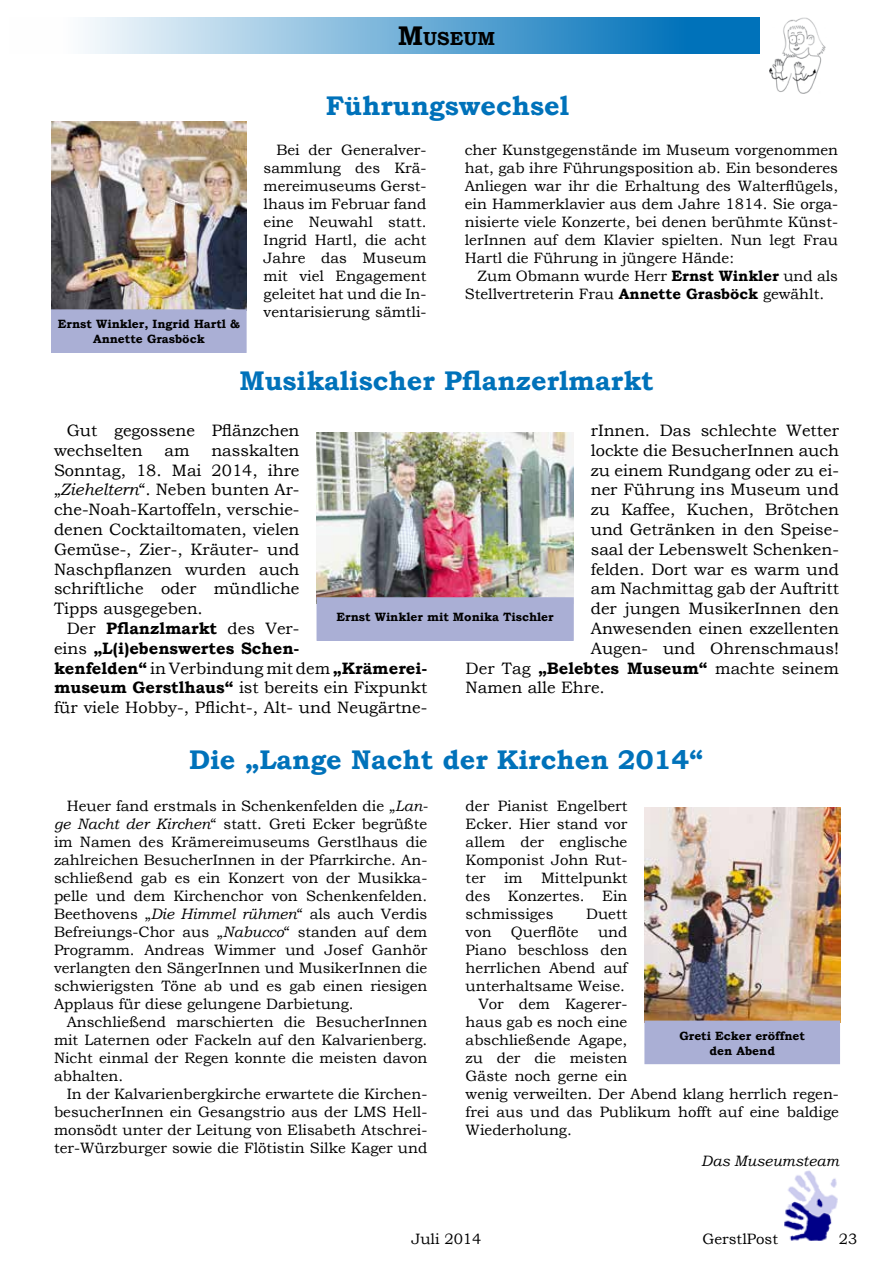
<style>
.page{position:relative;width:893px;height:1263px;background:#fff}
.page>*{position:absolute;margin:0;border:0;box-sizing:border-box;transform-origin:0 0}
.t1{font:700 27px "Bookman Old Style";color:#0072ba}
.t2{font:700 18.9px "Bookman Old Style";color:#000}
.t3{font:16.5px/19.8px "Bookman Old Style";color:#000}
.t4{font:15px/18px "Bookman Old Style";color:#000;text-align:justify}
.t5{font:italic 15px "Bookman Old Style";color:#000}
.t6{font:700 12px/14.4px "Bookman Old Style";color:#000;text-align:center}
.s1{font-size:27px}
.s2{font-weight:700}
.s3{font-style:italic}
</style>
<div class="page">
<img style="left:784px;top:1170px;width:54px;height:70px">
<div style="left:9px;top:17px;width:750px;height:37px;background:linear-gradient(to right,#fff,#0066b4)"></div>
<img style="left:769px;top:17px;width:57px;height:77px">
<img style="left:51px;top:121px;width:196px;height:188px">
<div style="left:52px;top:310px;width:194px;height:42px;background:#aaafd5"></div>
<div style="left:51px;top:309px;width:196px;height:44px;border:2px solid #aaafd5"></div>
<img style="left:317px;top:433px;width:257px;height:164px">
<div style="left:317px;top:598px;width:256px;height:42px;background:#aaafd5"></div>
<div style="left:317px;top:597px;width:257px;height:44px;border:2px solid #aaafd5"></div>
<img style="left:644px;top:808px;width:196px;height:212px">
<div style="left:645px;top:1021px;width:194px;height:42px;background:#aaafd5"></div>
<div style="left:644px;top:1020px;width:196px;height:44px;border:2px solid #aaafd5"></div>
<p class="t2" style="left:398px;top:25px;width:99px"><span class="s1">M</span>USEUM</p>
<p class="t6" style="left:58px;top:317px;width:183px">Ernst Winkler, Ingrid Hartl &amp;<br>Annette Grasböck</p>
<h1 class="t1" style="left:326px;top:86px;width:244px">Führungswechsel</h1>
<p class="t4" style="left:264px;top:141px;width:164px;text-indent:13px">Bei der Generalver&shy;sammlung des Krä&shy;mereimuseums Gerst&shy;lhaus im Februar fand eine Neuwahl statt.<br>Ingrid Hartl, die acht Jahre das Museum mit viel Engagement geleitet hat und die In&shy;ventarisierung sämtli-</p>
<p class="t4" style="left:465px;top:141px;width:375px">cher Kunstgegenstände im Museum vorgenommen hat, gab ihre Führungsposition ab. Ein besonderes Anliegen war ihr die Erhaltung des Walterflügels, ein Hammerklavier aus dem Jahre 1814. Sie orga&shy;nisierte viele Konzerte, bei denen berühmte Künst&shy;lerInnen auf dem Klavier spielten. Nun legt Frau Hartl die Führung in jüngere Hände:</p>
<p class="t4" style="left:465px;top:267px;width:375px;text-indent:13px">Zum Obmann wurde Herr <span class="s2">Ernst Winkler</span> und als<br>Stellvertreterin Frau <span class="s2">Annette Grasböck</span> gewählt.</p>
<h1 class="t1" style="left:239px;top:362px;width:416px">Musikalischer Pflanzerlmarkt</h1>
<p class="t3" style="left:54px;top:420px;width:247px;text-indent:13px">Gut gegossene Pflänzchen wechselten</p>
<p class="t3" style="left:591px;top:420px;width:250px">rInnen. Das schlechte Wetter</p>
<p class="t3" style="left:591px;top:440px;width:250px">lockte die BesucherInnen auch</p>
<p class="t3" style="left:591px;top:460px;width:250px">zu einem Rundgang oder zu ei-</p>
<p class="t3" style="left:591px;top:480px;width:250px">ner Führung ins Museum und</p>
<p class="t3" style="left:591px;top:500px;width:250px">zu Kaffee, Kuchen, Brötchen</p>
<p class="t3" style="left:591px;top:519px;width:250px">und Getränken in den Speise-</p>
<p class="t3" style="left:591px;top:539px;width:250px">saal der Lebenswelt Schenken-</p>
<p class="t3" style="left:591px;top:559px;width:250px">felden. Dort war es warm und</p>
<p class="t3" style="left:591px;top:579px;width:250px">am Nachmittag gab der Auftritt</p>
<p class="t3" style="left:591px;top:599px;width:250px">der jungen MusikerInnen den</p>
<p class="t3" style="left:591px;top:618px;width:250px">Anwesenden einen exzellenten</p>
<p class="t3" style="left:591px;top:638px;width:250px">Augen- und Ohrenschmaus!</p>
<p class="t3" style="left:466px;top:658px;width:375px">Der Tag <span class="s2">„Belebtes Museum“</span> machte seinem</p>
<p class="t3" style="left:466px;top:678px;width:141px">Namen alle Ehre.</p>
<p class="t3" style="left:54px;top:440px;width:247px;text-align:justify;text-indent:157px">nasskalten Sonntag, 18. Mai 2014, ihre „<span class="s3">Zieheltern</span>“. Neben bunten Ar&shy;che-Noah-Kartoffeln, verschie&shy;denen Cocktailtomaten, vielen Gemüse-, Zier-, Kräuter- und Naschpflanzen wurden auch schriftliche oder mündliche Tipps ausgegeben.</p>
<p class="t3" style="left:54px;top:618px;width:375px;text-indent:13px">Der <span class="s2">Pflanzlmarkt</span> des Ver-<br>eins <span class="s2">„L(i)ebenswertes Schen-<br>kenfelden“</span> in Verbindung mit dem <span class="s2">„Krämerei&shy;museum Gerstlhaus“</span> ist bereits ein Fixpunkt für viele Hobby-, Pflicht-, Alt- und Neugärtne-</p>
<p class="t3" style="left:165px;top:440px;width:27px">am</p>
<p class="t6" style="left:337px;top:610px;width:219px">Ernst Winkler mit Monika Tischler</p>
<h1 class="t1" style="left:189px;top:740px;width:516px">Die „Lange Nacht der Kirchen 2014“</h1>
<p class="t4" style="left:54px;top:797px;width:375px;text-indent:13px">Heuer fand erstmals in Schenkenfelden die „<span class="s3">Lan&shy;ge Nacht der Kirchen</span>“ statt. Greti Ecker begrüßte im Namen des Krämereimuseums Gerstlhaus die zahlreichen BesucherInnen in der Pfarrkirche. An&shy;schließend gab es ein Konzert von der Musikka&shy;pelle und dem Kirchenchor von Schenkenfelden.<br>Beethovens „<span class="s3">Die Himmel rühmen</span>“ als auch Verdis Befreiungs-Chor aus „<span class="s3">Nabucco</span>“ standen auf dem Programm. Andreas Wimmer und Josef Ganhör verlangten den SängerInnen und MusikerInnen die schwierigsten Töne ab und es gab einen riesigen Applaus für diese gelungene Darbietung.</p>
<p class="t4" style="left:54px;top:1013px;width:375px;text-indent:13px">Anschließend marschierten die BesucherInnen mit Laternen oder Fackeln auf den Kalvarienberg.<br>Nicht einmal der Regen konnte die meisten davon abhalten.</p>
<p class="t4" style="left:54px;top:1085px;width:375px;text-indent:13px">In der Kalvarienbergkirche erwartete die Kirchen&shy;besucherInnen ein Gesangstrio aus der LMS Hell&shy;monsödt unter der Leitung von Elisabeth Atschrei&shy;ter-Würzburger sowie die Flötistin Silke Kager und</p>
<p class="t4" style="left:466px;top:797px;width:163px">der Pianist Engelbert Ecker. Hier stand vor allem der englische Komponist John Rut&shy;ter im Mittelpunkt des Konzertes. Ein schmissiges</p>
<p class="t4" style="left:586px;top:905px;width:43px">Duett</p>
<p class="t4" style="left:466px;top:923px;width:28px">von</p>
<p class="t4" style="left:511px;top:923px;width:69px">Querflöte</p>
<p class="t4" style="left:598px;top:923px;width:31px">und</p>
<p class="t4" style="left:466px;top:941px;width:163px">Piano beschloss den</p>
<p class="t4" style="left:466px;top:959px;width:163px">herrlichen Abend auf</p>
<p class="t4" style="left:466px;top:977px;width:161px">unterhaltsame Weise.</p>
<p class="t4" style="left:478px;top:995px;width:151px">Vor dem Kagerer-</p>
<p class="t4" style="left:466px;top:1013px;width:163px">haus gab es noch eine</p>
<p class="t4" style="left:466px;top:1031px;width:163px">abschließende Agape,</p>
<p class="t4" style="left:466px;top:1049px;width:163px">zu der die meisten</p>
<p class="t4" style="left:466px;top:1067px;width:163px">Gäste noch gerne ein</p>
<p class="t4" style="left:466px;top:1085px;width:375px">wenig verweilten. Der Abend klang herrlich regen-</p>
<p class="t4" style="left:466px;top:1103px;width:375px">frei aus und das Publikum hofft auf eine baldige</p>
<p class="t4" style="left:466px;top:1121px;width:108px">Wiederholung.</p>
<p class="t6" style="left:679px;top:1029px;width:127px">Greti Ecker eröffnet den Abend</p>
<p class="t5" style="left:701px;top:1150px;width:139px">Das Museumsteam</p>
<p class="t4" style="left:411px;top:1230px;width:72px">Juli 2014</p>
<p class="t4" style="left:702px;top:1230px;width:77px">GerstlPost</p>
<p class="t4" style="left:839px;top:1230px;width:20px">23</p>
</div>
